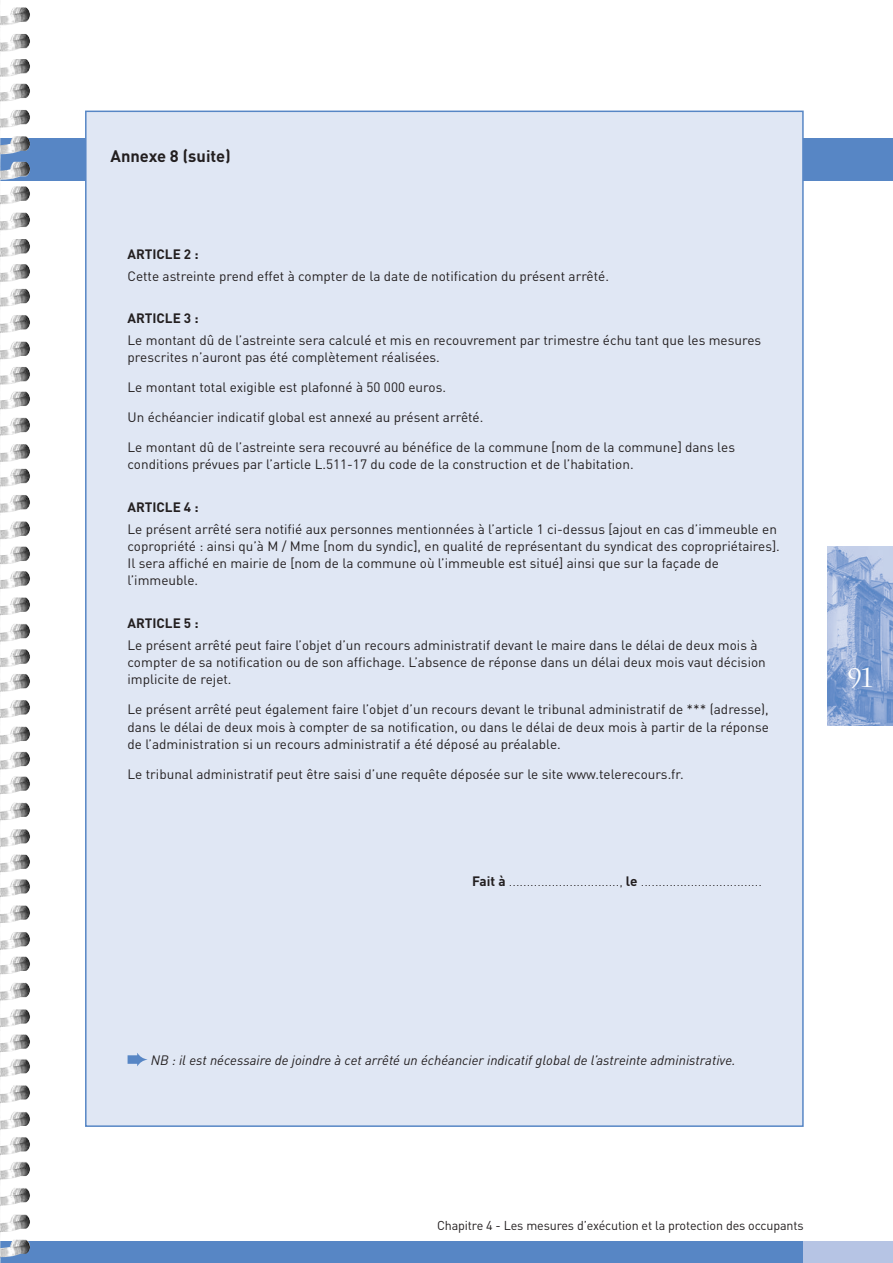
<style>
.page{position:relative;width:893px;height:1263px;background:#fff}
.page>*{position:absolute;margin:0;border:0;box-sizing:border-box;transform-origin:0 0}
.t1{font:27px "Charlemagne";color:#fff}
.t2{font:700 16.5px "DIN Pro";color:#231f20}
.t3{font:13.5px/17.2px "DIN Pro";color:#231f20}
.t4{font:italic 13.5px "DIN Pro";color:#231f20}
.t5{font:300 13.5px "DIN Pro";color:#231f20}
.t6{font:700 13.5px "DIN Pro";color:#231f20}
.t7{font:12.75px "DIN Pro";letter-spacing:-.01em;color:#231f20}
.s1{font-weight:700}
</style>
<div class="page">
<div style="left:0;top:138px;width:893px;height:43px;background:#5786c5"></div>
<div style="left:0;top:1242px;width:893px;height:21px;background:#5786c5"></div>
<div style="left:804px;top:1242px;width:89px;height:21px;background:#b6c4e4"></div>
<img style="left:0;top:7px;width:30px;height:1256px">
<img style="left:827px;top:546px;width:66px;height:179px">
<div style="left:85px;top:111px;width:719px;height:1016px;background:#e0e7f4;border:2px solid #5786c5"></div>
<svg style="left:128px;top:1053px;width:19px;height:13px"></svg>
<p class="t2" style="left:111px;top:143px;width:122px">Annexe 8 (suite)</p>
<p class="t6" style="left:128px;top:244px;width:73px">ARTICLE 2 :</p>
<p class="t3" style="left:128px;top:266px;width:483px">Cette astreinte prend effet à compter de la date de notification du présent arrêté.</p>
<p class="t6" style="left:128px;top:308px;width:73px">ARTICLE 3 :</p>
<p class="t3" style="left:128px;top:330px;width:635px">Le montant dû de l’astreinte sera calculé et mis en recouvrement par trimestre échu tant que les mesures prescrites n’auront pas été complètement réalisées.</p>
<p class="t3" style="left:128px;top:378px;width:320px">Le montant total exigible est plafonné à 50 000 euros.</p>
<p class="t3" style="left:128px;top:408px;width:357px">Un échéancier indicatif global est annexé au présent arrêté.</p>
<p class="t3" style="left:128px;top:438px;width:609px">Le montant dû de l’astreinte sera recouvré au bénéfice de la commune [nom de la commune] dans les conditions prévues par l’article L.511-17 du code de la construction et de l’habitation.</p>
<p class="t6" style="left:128px;top:497px;width:73px">ARTICLE 4 :</p>
<p class="t3" style="left:128px;top:519px;width:654px">Le présent arrêté sera notifié aux personnes mentionnées à l’article 1 ci-dessus [ajout en cas d’immeuble en copropriété : ainsi qu’à M / Mme [nom du syndic], en qualité de représentant du syndicat des copropriétaires].<br>Il sera affiché en mairie de [nom de la commune où l’immeuble est situé] ainsi que sur la façade de l’immeuble.</p>
<p class="t6" style="left:128px;top:613px;width:73px">ARTICLE 5 :</p>
<p class="t3" style="left:128px;top:635px;width:640px">Le présent arrêté peut faire l’objet d’un recours administratif devant le maire dans le délai de deux mois à compter de sa notification ou de son affichage. L’absence de réponse dans un délai deux mois vaut décision implicite de rejet.</p>
<p class="t3" style="left:128px;top:700px;width:643px;text-align:justify">Le présent arrêté peut également faire l’objet d’un recours devant le tribunal administratif de *** (adresse), dans le délai de deux mois à compter de sa notification, ou dans le délai de deux mois à partir de la réponse de l’administration si un recours administratif a été déposé au préalable.</p>
<p class="t3" style="left:128px;top:764px;width:558px">Le tribunal administratif peut être saisi d’une requête déposée sur le site www.telerecours.fr.</p>
<p class="t5" style="left:472px;top:871px;width:291px"><span class="s1">Fait à</span> ..............................., <span class="s1">le</span> ..................................</p>
<h1 class="t1" style="left:847px;top:662px;width:28px">91</h1>
<p class="t4" style="left:151px;top:1050px;width:586px">NB : il est nécessaire de joindre à cet arrêté un échéancier indicatif global de l’astreinte administrative.</p>
<p class="t7" style="left:437px;top:1216px;width:368px">Chapitre 4 - Les mesures d’exécution et la protection des occupants</p>
</div>
